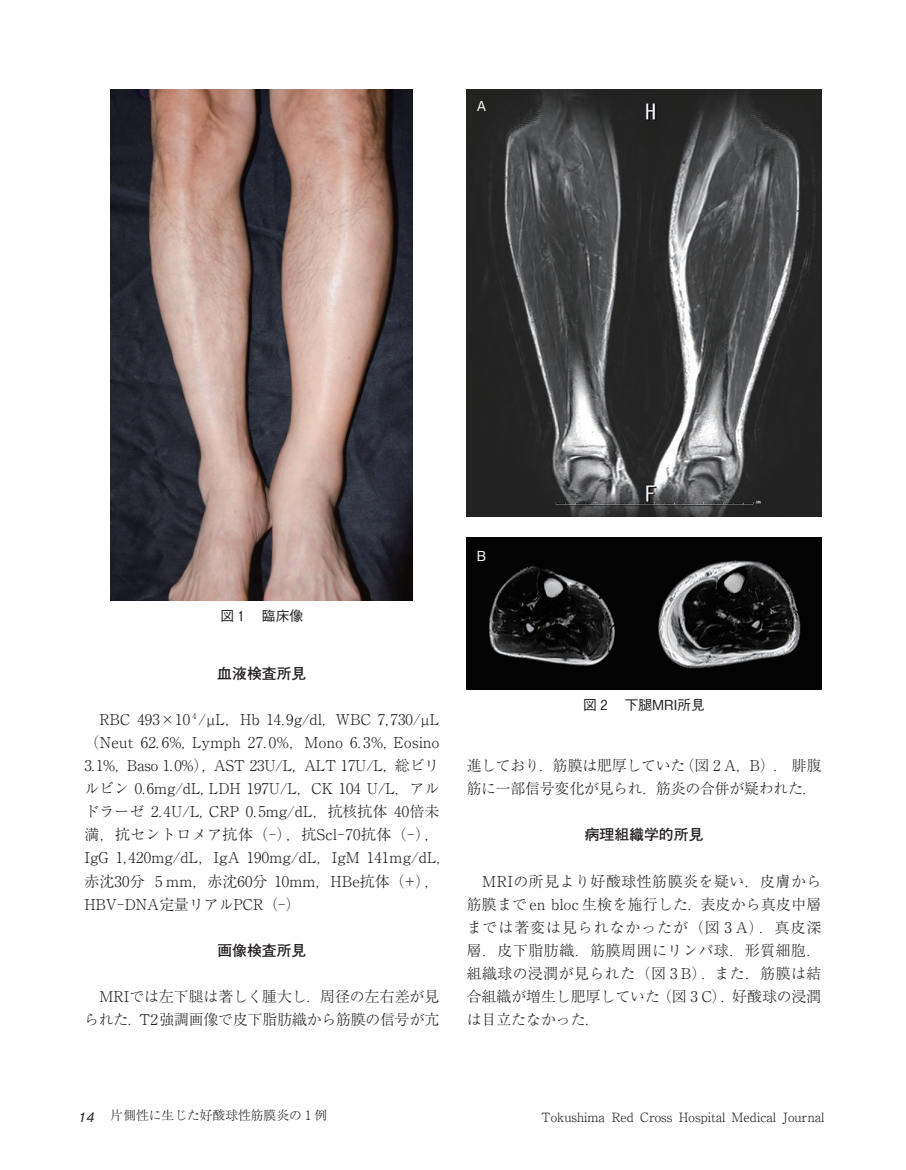
<style>
.page{position:relative;width:906px;height:1170px;background:#fff}
.page>*{position:absolute;margin:0;border:0;box-sizing:border-box;transform-origin:0 0}
.t1{font:300 14.85px/23.1px "Ryumin Pr 6";color:#231f20;text-align:justify}
.t2{font:700 14.85px "Futo Go B101 Pr 5";color:#231f20}
.t3{font:500 13.8px "Gothic BBB Pr 6";color:#231f20}
.t4{font:500 13.8px "Gothic BBB Pr 6";color:#fff}
.t5{font:300 12.75px "Ryumin Pr 6";color:#231f20}
.s1{font-family:"Gothic BBB Pr 6";font-weight:500;font-size:12.9px}
</style>
<div class="page">
<img style="left:111px;top:89px;width:302px;height:511px">
<img style="left:467px;top:89px;width:354px;height:427px">
<img style="left:467px;top:537px;width:354px;height:152px">
<p class="t4" style="left:477px;top:95px;width:11px">A</p>
<p class="t3" style="left:220px;top:604px;width:84px">図 1 　臨床像</p>
<p class="t2" style="left:217px;top:661px;width:91px">血液検査所見</p>
<p class="t1" style="left:84px;top:706px;width:356px">　RBC 493×10 <sup>4</sup> /µL，Hb 14. 9g/dl，WBC 7, 730/µL（Neut 62. 6%, Lymph 27. 0%，Mono 6. 3%, Eosino 3.1%，Baso 1.0%），AST 23U/L，ALT 17U/L，総ビリルビン 0.6mg/dL, LDH 197U/L，CK 104 U/L，アルドラーゼ 2. 4U/L, CRP 0. 5mg/dL，抗核抗体 40倍未満，抗セントロメア抗体（-），抗Scl-70抗体（-），IgG 1, 420mg/dL，IgA 190mg/dL，IgM 141mg/dL,赤沈30分 5 mm，赤沈60分 10mm，HBe抗体（+），HBV-DNA定量リアルPCR（-）</p>
<p class="t2" style="left:217px;top:938px;width:91px">画像検査所見</p>
<p class="t1" style="left:84px;top:984px;width:357px">　MRIでは左下腿は著しく腫大し．周径の左右差が見られた. T2強調画像で皮下脂肪織から筋膜の信号が亢</p>
<p class="t4" style="left:477px;top:544px;width:11px">B</p>
<p class="t3" style="left:583px;top:693px;width:123px">図 2 　下腿MRI所見</p>
<p class="t1" style="left:467px;top:753px;width:356px">進しており．筋膜は肥厚していた（図 2 A，B）. 腓腹筋に一部信号変化が見られ．筋炎の合併が疑われた.</p>
<p class="t2" style="left:584px;top:822px;width:120px">病理組織学的所見</p>
<p class="t1" style="left:467px;top:868px;width:356px">　MRIの所見より好酸球性筋膜炎を疑い．皮膚から筋膜までen bloc 生検を施行した. 表皮から真皮中層までは著変は見られなかったが（図 3 A）．真皮深層．皮下脂肪織．筋膜周囲にリンパ球．形質細胞．組織球の浸潤が見られた（図 3 B）. また．筋膜は結合組織が増生し肥厚していた（図 3 C）. 好酸球の浸潤は目立たなかった.</p>
<p class="t5" style="left:78px;top:1105px;width:250px"><span class="s1">14</span> 片側性に生じた好酸球性筋膜炎の 1 例</p>
<p class="t5" style="left:541px;top:1106px;width:285px">Tokushima Red Cross Hospital Medical Journal</p>
</div>
